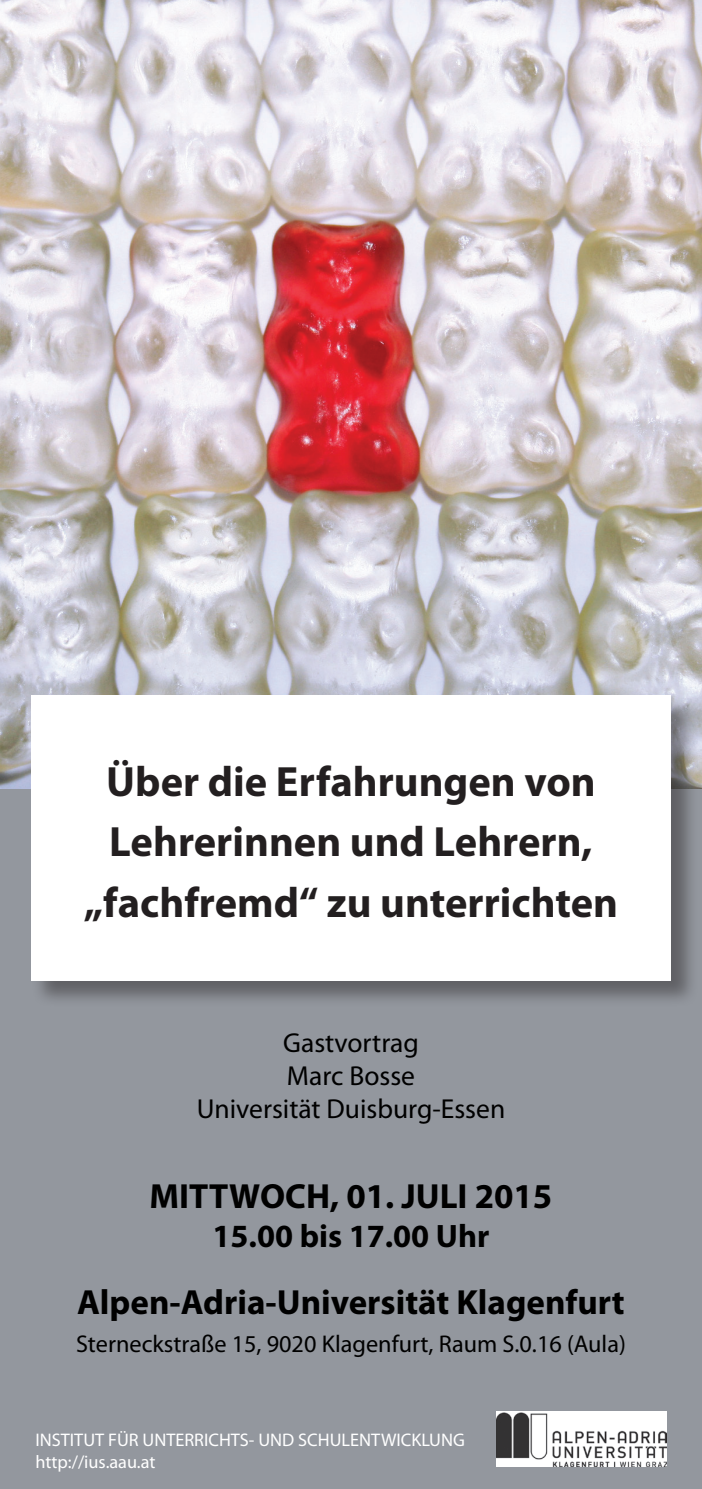
<style>
.page{position:relative;width:702px;height:1489px;background:#fff}
.page>*{position:absolute;margin:0;border:0;box-sizing:border-box;transform-origin:0 0}
.t1{font:700 42.5px/60px "Myriad Pro";color:#231f20;text-align:center}
.t2{font:700 35px "Myriad Pro";color:#000}
.t3{font:700 32.5px "Myriad Pro";color:#000}
.t4{font:27.5px/33px "Myriad Pro";color:#000;text-align:center}
.t5{font:24.25px "Myriad Pro";color:#000}
.t6{font:18.25px/22px "Myriad Pro";color:#fff}
</style>
<div class="page">
<img style="left:0;top:0;width:702px;height:789px">
<div style="left:0;top:789px;width:702px;height:699px;background:#93979e"></div>
<div style="left:31px;top:695px;width:667px;height:312px;background:#231f20;opacity:.45"></div>
<div style="left:31px;top:694px;width:640px;height:286px;background:#fff"></div>
<img style="left:496px;top:1411px;width:170px;height:55px">
<p class="t1" style="left:84px;top:750px;width:536px">Über die Erfahrungen von<br>Lehrerinnen und Lehrern, „fachfremd“ zu unterrichten</p>
<p class="t4" style="left:197px;top:1025px;width:310px">Gastvortrag<br>Marc Bosse<br>Universität Duisburg-Essen</p>
<p class="t2" style="left:149px;top:1173px;width:404px">MITTWOCH, 01. JULI 2015</p>
<p class="t3" style="left:212px;top:1214px;width:278px">15.00 bis 17.00 Uhr</p>
<p class="t2" style="left:77px;top:1279px;width:549px">Alpen-Adria-Universität Klagenfurt</p>
<p class="t5" style="left:76px;top:1328px;width:551px">Sterneckstraße 15, 9020 Klagenfurt, Raum S.0.16 (Aula)</p>
<p class="t6" style="left:35px;top:1428px;width:431px">INSTITUT FÜR UNTERRICHTS- UND SCHULENTWICKLUNG http://ius.aau.at</p>
</div>
